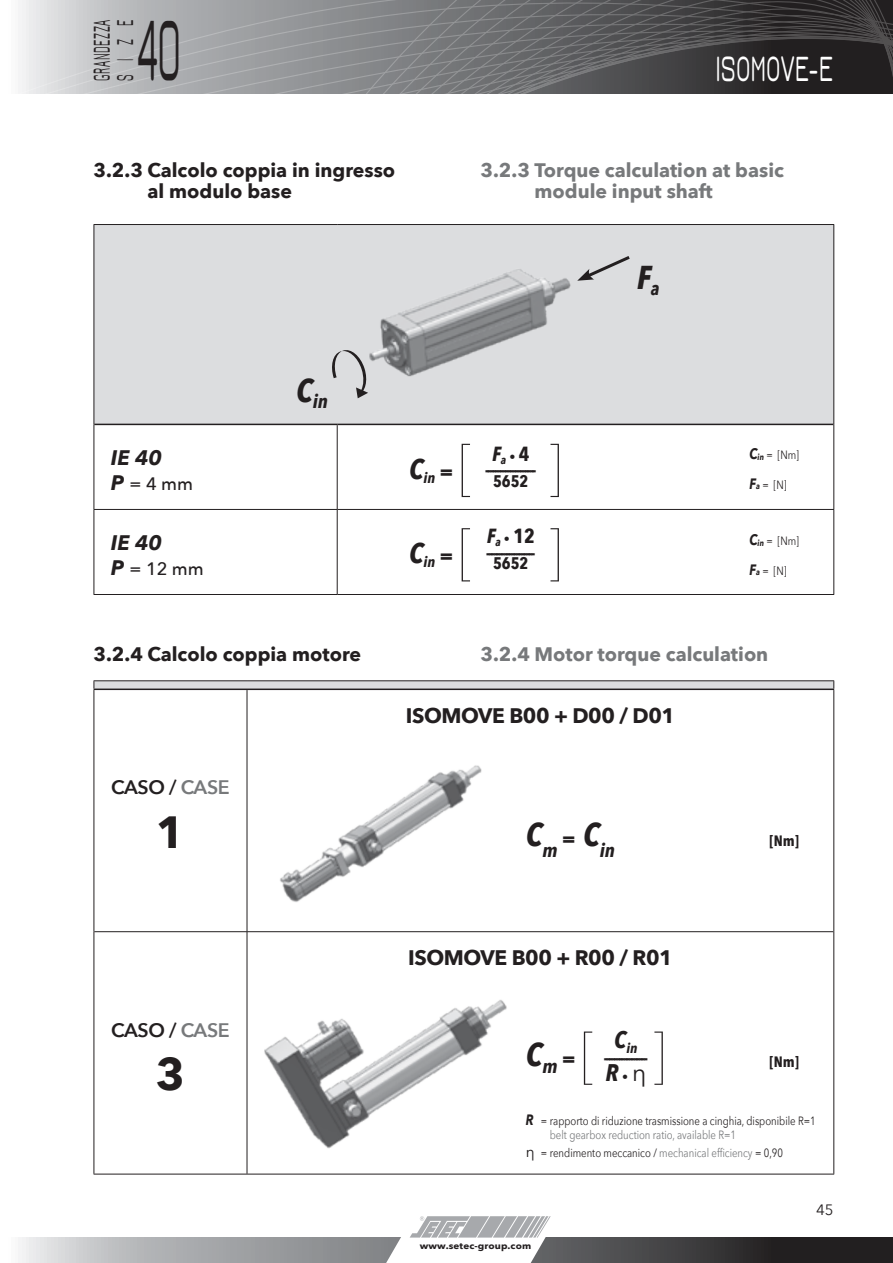
<style>
.page{position:relative;width:893px;height:1263px;background:#fff}
.page>*{position:absolute;margin:0;border:0;box-sizing:border-box;transform-origin:0 0}
.t1{font:600 94.5px "Jura";color:#231f20;scale:.4 1}
.t2{font:200 60px "Avenir Next";color:#231f20}
.t3{font:700 45px "Avenir Next";color:#231f20}
.t4{font:600 39px "Jura";color:#fff;scale:.6 1}
.t5{font:italic 700 33px "Avenir Next Condensed";color:#231f20}
.t6{font:600 25.5px/23.4px "Jura";letter-spacing:.06em;color:#231f20;scale:.4 1}
.t7{font:italic 700 24px "Avenir Next Condensed";color:#231f20}
.t8{font:700 21px "Avenir Next";letter-spacing:-.02em;color:#231f20}
.t9{font:italic 700 21px "Avenir Next";color:#231f20}
.t10{font:700 20.4px "Avenir Next Condensed";color:#231f20}
.t11{font:italic 700 20.4px "Avenir Next Condensed";color:#231f20}
.t12{font:700 19.5px/21px "Avenir Next";color:#77797b}
.t13{font:700 19.5px/21px "Avenir Next";color:#231f20}
.t14{font:600 19.5px "Avenir Next";letter-spacing:-.02em;color:#231f20}
.t15{font:italic 700 19.2px "Avenir Next Condensed";color:#231f20}
.t16{font:500 18px "Avenir Next";color:#231f20}
.t17{font:700 16.8px "Avenir Next Condensed";color:#231f20}
.t18{font:700 15px "Avenir Next Condensed";color:#231f20}
.t19{font:15px "Avenir Next";color:#231f20}
.t20{font:italic 700 14.85px "Avenir Next Condensed";color:#231f20}
.t21{font:italic 700 13.95px "Avenir Next Condensed";color:#231f20}
.t22{font:12px/13.5px "Avenir Next";color:#231f20;scale:.8 1}
.t23{font:700 9px "Avenir Next";letter-spacing:.015em;color:#231f20;scale:1.1 1}
.s1{font-weight:700;font-style:italic;font-size:21px}
.s2{color:#77797b}
.s3{font-size:12px}
.s4{font-style:normal}
.s5{font-style:italic}
.s6{font-style:italic;font-size:12px}
.s7{font-weight:700;font-style:italic;font-size:15px}
.s8{font-weight:700;font-style:italic;font-size:8.7px}
.s9{font-style:normal;font-size:12px}
.s10{font-family:"Avenir Next";font-weight:400;font-style:normal}
.s11{font-style:normal;font-size:21px}
.s12{font-size:15px}
</style>
<div class="page">
<svg style="left:18px;top:0;width:875px;height:94px;background:#79797b"></svg>
<svg style="left:18px;top:1237px;width:875px;height:26px;background:#747476"></svg>
<svg style="left:376px;top:1216px;width:175px;height:47px"></svg>
<div style="left:94px;top:225px;width:740px;height:199px;background:#dcdddf"></div>
<hr style="left:337px;top:425px;width:1px;height:84px;background:#231f20">
<hr style="left:337px;top:510px;width:1px;height:84px;background:#231f20">
<hr style="left:94px;top:224px;width:243px;height:1px;background:#231f20">
<hr style="left:94px;top:225px;width:1px;height:199px;background:#231f20">
<hr style="left:337px;top:224px;width:497px;height:1px;background:#231f20">
<hr style="left:833px;top:225px;width:1px;height:199px;background:#231f20">
<hr style="left:94px;top:424px;width:1px;height:85px;background:#231f20">
<hr style="left:833px;top:424px;width:1px;height:85px;background:#231f20">
<hr style="left:94px;top:509px;width:243px;height:1px;background:#231f20">
<hr style="left:94px;top:510px;width:1px;height:84px;background:#231f20">
<hr style="left:337px;top:509px;width:497px;height:1px;background:#231f20">
<hr style="left:833px;top:510px;width:1px;height:84px;background:#231f20">
<hr style="left:94px;top:594px;width:243px;height:1px;background:#231f20">
<hr style="left:337px;top:594px;width:497px;height:1px;background:#231f20">
<hr style="left:94px;top:424px;width:243px;height:1px;background:#231f20">
<hr style="left:337px;top:424px;width:496px;height:1px;background:#231f20">
<img style="left:369px;top:269px;width:202px;height:108px">
<svg style="left:577px;top:256px;width:53px;height:25px"></svg>
<svg style="left:332px;top:350px;width:36px;height:48px"></svg>
<div style="left:94px;top:681px;width:740px;height:8px;background:#dcdddf"></div>
<hr style="left:247px;top:690px;width:1px;height:241px;background:#231f20">
<hr style="left:94px;top:931px;width:153px;height:1px;background:#231f20">
<hr style="left:247px;top:931px;width:586px;height:1px;background:#231f20">
<hr style="left:247px;top:932px;width:1px;height:242px;background:#231f20">
<hr style="left:94px;top:680px;width:153px;height:1px;background:#231f20">
<hr style="left:247px;top:680px;width:587px;height:1px;background:#231f20">
<hr style="left:94px;top:690px;width:1px;height:242px;background:#231f20">
<hr style="left:833px;top:690px;width:1px;height:242px;background:#231f20">
<hr style="left:94px;top:932px;width:1px;height:242px;background:#231f20">
<hr style="left:833px;top:932px;width:1px;height:242px;background:#231f20">
<hr style="left:94px;top:1174px;width:153px;height:1px;background:#231f20">
<hr style="left:247px;top:1174px;width:587px;height:1px;background:#231f20">
<hr style="left:94px;top:688px;width:153px;height:2px;background:#231f20">
<hr style="left:247px;top:688px;width:587px;height:2px;background:#231f20">
<img style="left:280px;top:765px;width:202px;height:137px">
<img style="left:243px;top:964px;width:275px;height:211px">
<h3 class="t6" style="left:90px;top:81px;width:155px;rotate:-90deg">GRANDEZZA<br>SIZE</h3>
<h1 class="t1" style="left:137px;top:2px;width:112px">40</h1>
<h3 class="t13" style="left:148px;top:159px;width:249px;text-indent:-54px">3.2.3 Calcolo coppia in ingresso al modulo base</h3>
<h3 class="t4" style="left:715px;top:49px;width:198px">ISOMOVE-E</h3>
<h3 class="t12" style="left:534px;top:159px;width:251px;text-indent:-54px">3.2.3 Torque calculation at basic module input shaft</h3>
<h3 class="t5" style="left:637px;top:257px;width:24px">F<sub>a</sub></h3>
<h3 class="t9" style="left:111px;top:439px;width:53px">IE 40</h3>
<h3 class="t16" style="left:111px;top:469px;width:84px"><span class="s1">P</span> = 4 mm</h3>
<h3 class="t9" style="left:111px;top:524px;width:53px">IE 40</h3>
<h3 class="t16" style="left:111px;top:553px;width:94px"><span class="s1">P</span> = 12 mm</h3>
<h3 class="t15" style="left:296px;top:390px;width:33px"><sup>C</sup>in</h3>
<h3 class="t13" style="left:94px;top:643px;width:269px">3.2.4 Calcolo coppia motore</h3>
<h3 class="t14" style="left:111px;top:771px;width:120px">CASO / <span class="s2">CASE</span></h3>
<h3 class="t3" style="left:156px;top:793px;width:31px">1</h3>
<p class="t20" style="left:409px;top:468px;width:46px"><sup>C</sup>in <sup>=</sup></p>
<h2 class="t2" style="left:457px;top:416px;width:108px">[ ]</h2>
<h3 class="t11" style="left:492px;top:441px;width:39px">F<sub>a</sub><span class="s3">•</span><span class="s4">4</span></h3>
<h3 class="t17" style="left:485px;top:460px;width:53px">--------------------</h3>
<h3 class="t17" style="left:493px;top:471px;width:37px">5652</h3>
<p class="t20" style="left:409px;top:553px;width:46px"><sup>C</sup>in <sup>=</sup></p>
<h2 class="t2" style="left:457px;top:501px;width:108px">[ ]</h2>
<h3 class="t10" style="left:487px;top:523px;width:50px"><span class="s5">F</span><sub>a</sub> <span class="s6">•</span> 12</h3>
<h3 class="t17" style="left:486px;top:542px;width:50px">-------------------</h3>
<h3 class="t17" style="left:493px;top:553px;width:37px">5652</h3>
<p class="t22" style="left:749px;top:448px;width:64px"><span class="s7">C</span><span class="s8">in</span> = [Nm]</p>
<p class="t22" style="left:749px;top:477px;width:48px"><span class="s7">F</span><span class="s8">a</span> = [N]</p>
<p class="t22" style="left:749px;top:534px;width:64px"><span class="s7">C</span><span class="s8">in</span> = [Nm]</p>
<p class="t22" style="left:749px;top:563px;width:48px"><span class="s7">F</span><span class="s8">a</span> = [N]</p>
<h3 class="t12" style="left:480px;top:643px;width:289px">3.2.4 Motor torque calculation</h3>
<h3 class="t8" style="left:406px;top:697px;width:271px">ISOMOVE B00 + D00 / D01</h3>
<h3 class="t5" style="left:526px;top:814px;width:18px">C</h3>
<h3 class="t15" style="left:542px;top:838px;width:74px">m <sup>=</sup> <sup>C</sup>in</h3>
<p class="t18" style="left:769px;top:832px;width:31px">[Nm]</p>
<h3 class="t14" style="left:111px;top:1013px;width:120px">CASO / <span class="s2">CASE</span></h3>
<h3 class="t3" style="left:156px;top:1035px;width:31px">3</h3>
<h3 class="t8" style="left:408px;top:940px;width:266px">ISOMOVE B00 + R00 / R01</h3>
<p class="t21" style="left:614px;top:1039px;width:25px"><sup>C</sup>in</p>
<h3 class="t17" style="left:604px;top:1048px;width:45px">-----------------</h3>
<h3 class="t7" style="left:605px;top:1058px;width:43px">R<span class="s9">•</span><span class="s10">η</span></h3>
<h3 class="t5" style="left:526px;top:1034px;width:51px">C<sub>m</sub><span class="s11">=</span></h3>
<h2 class="t2" style="left:579px;top:1004px;width:90px">[ ]</h2>
<p class="t18" style="left:769px;top:1052px;width:31px">[Nm]</p>
<p class="t22" style="left:550px;top:1114px;width:334px;text-indent:-24px"><span class="s7">R</span> = rapporto di riduzione trasmissione a cinghia, disponibile R=1 <span class="s2">belt gearbox reduction ratio, available R=1</span></p>
<p class="t22" style="left:526px;top:1145px;width:323px"><span class="s12">η</span> = rendimento meccanico / <span class="s2">mechanical efficiency</span> = 0,90</p>
<p class="t23" style="left:420px;top:1238px;width:103px">www.setec-group.com</p>
<p class="t19" style="left:816px;top:1197px;width:19px">45</p>
</div>
